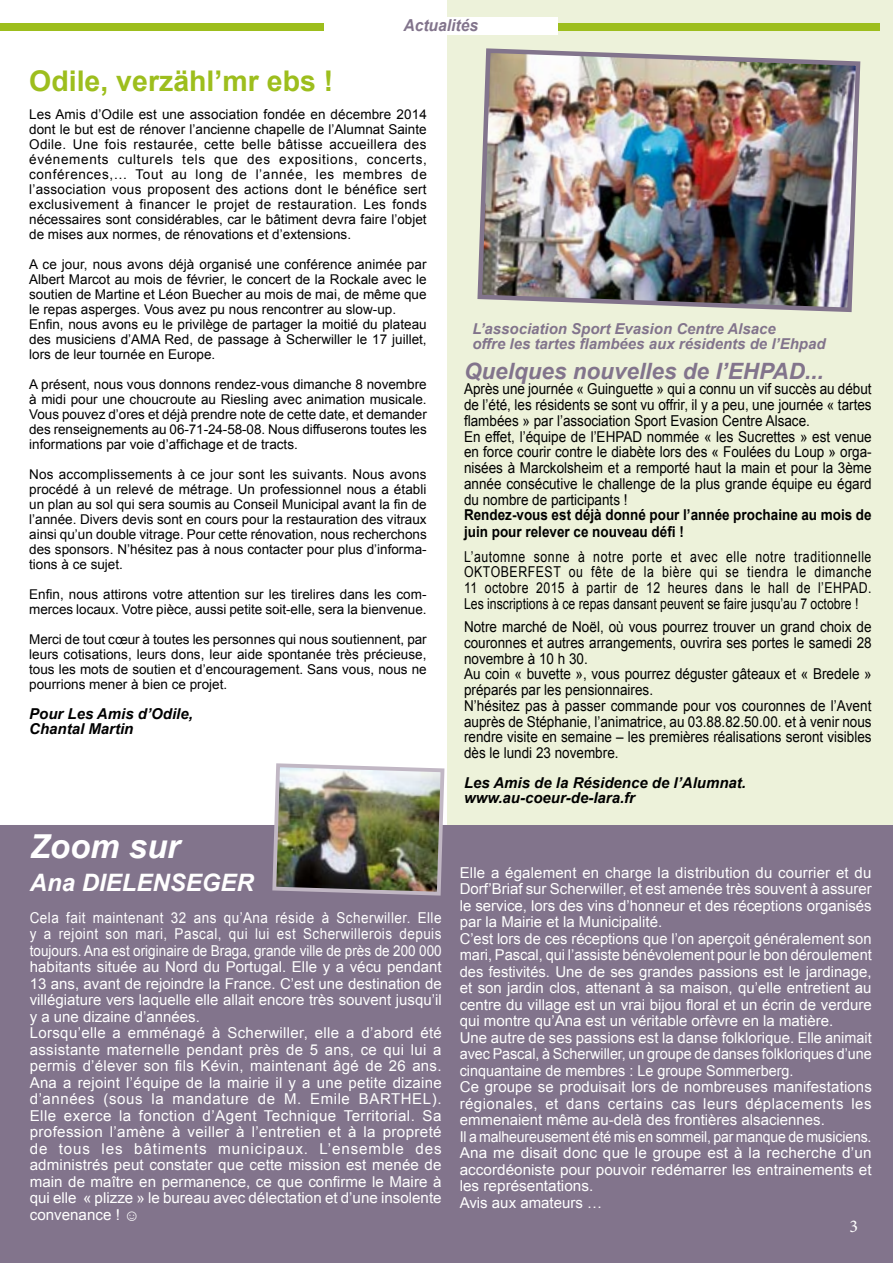
<style>
.page{position:relative;width:893px;height:1263px;background:#fff}
.page>*{position:absolute;margin:0;border:0;box-sizing:border-box;transform-origin:0 0}
.t1{font:italic 700 33px "Arial";color:#fff}
.t2{font:700 28.5px "Arial";color:#9dbe1d}
.t3{font:italic 700 24px "Arial";color:#fff}
.t4{font:italic 700 22.5px "Arial";color:#82748c}
.t5{font:18px "Minion Pro";color:#fff}
.t6{font:italic 700 16.5px "Arial";color:#82748c;scale:.95 1}
.t7{font:15px/16.5px "Arial";color:#fff}
.t8{font:15px/16.5px "Arial";color:#fff;scale:.9 1}
.t9{font:15px/15.8px "Arial";color:#000;scale:.9 1}
.t10{font:15px/15.8px "Arial";color:#000;text-align:justify;scale:.82 1}
.t11{font:italic 700 15px/15px "Arial";color:#000}
.t12{font:700 15px/16.5px "Arial";color:#000;scale:.9 1}
.t13{font:italic 700 15px/15px "Arial";color:#82748c}
.t14{font:13.5px/15px "Arial";color:#000;text-align:justify}
</style>
<div class="page">
<div style="left:0;top:825px;width:893px;height:438px;background:#82748c"></div>
<div style="left:448px;top:0;width:445px;height:825px;background:#edf2da"></div>
<div style="left:0;top:23px;width:880px;height:7px;background:#9dbe1d"></div>
<div style="left:324px;top:17px;width:233px;height:17px;background:#fff"></div>
<img style="left:270px;top:763px;width:176px;height:134px">
<img style="left:477px;top:48px;width:384px;height:265px">
<p class="t6" style="left:403px;top:14px;width:80px">Actualités</p>
<h2 class="t2" style="left:29px;top:62px;width:306px">Odile, verzähl’mr ebs !</h2>
<p class="t14" style="left:29px;top:107px;width:399px">Les Amis d’Odile est une association fondée en décembre 2014 dont le but est de rénover l’ancienne chapelle de l’Alumnat Sainte Odile. Une fois restaurée, cette belle bâtisse accueillera des événements culturels tels que des expositions, concerts, conférences,… Tout au long de l’année, les membres de l’association vous proposent des actions dont le bénéfice sert exclusivement à financer le projet de restauration. Les fonds nécessaires sont considérables, car le bâtiment devra faire l’objet de mises aux normes, de rénovations et d’extensions.</p>
<p class="t14" style="left:29px;top:257px;width:399px;text-align:left">A ce jour, nous avons déjà organisé une conférence animée par Albert Marcot au mois de février, le concert de la Rockale avec le soutien de Martine et Léon Buecher au mois de mai, de même que le repas asperges. Vous avez pu nous rencontrer au slow-up.<br>Enfin, nous avons eu le privilège de partager la moitié du plateau des musiciens d’AMA Red, de passage à Scherwiller le 17 juillet, lors de leur tournée en Europe.</p>
<p class="t14" style="left:29px;top:377px;width:399px">A présent, nous vous donnons rendez-vous dimanche 8 novembre à midi pour une choucroute au Riesling avec animation musicale.<br>Vous pouvez d’ores et déjà prendre note de cette date, et demander des renseignements au 06-71-24-58-08. Nous diffuserons toutes les informations par voie d’affichage et de tracts.</p>
<p class="t14" style="left:29px;top:467px;width:399px">Nos accomplissements à ce jour sont les suivants. Nous avons procédé à un relevé de métrage. Un professionnel nous a établi un plan au sol qui sera soumis au Conseil Municipal avant la fin de l’année. Divers devis sont en cours pour la restauration des vitraux ainsi qu’un double vitrage. Pour cette rénovation, nous recherchons des sponsors. N’hésitez pas à nous contacter pour plus d’informa&shy;tions à ce sujet.</p>
<p class="t14" style="left:29px;top:587px;width:399px">Enfin, nous attirons votre attention sur les tirelires dans les com&shy;merces locaux. Votre pièce, aussi petite soit-elle, sera la bienvenue.</p>
<p class="t14" style="left:29px;top:632px;width:399px">Merci de tout cœur à toutes les personnes qui nous soutiennent, par leurs cotisations, leurs dons, leur aide spontanée très précieuse, tous les mots de soutien et d’encouragement. Sans vous, nous ne pourrions mener à bien ce projet.</p>
<p class="t11" style="left:29px;top:707px;width:165px">Pour Les Amis d’Odile,<br>Chantal Martin</p>
<h1 class="t1" style="left:30px;top:825px;width:152px">Zoom sur</h1>
<h3 class="t3" style="left:30px;top:867px;width:226px">Ana DIELENSEGER</h3>
<p class="t8" style="left:30px;top:909px;width:459px">Cela fait maintenant 32 ans qu’Ana réside à Scherwiller. Elle y a rejoint son mari, Pascal, qui lui est Scherwillerois depuis toujours. Ana est originaire de Braga, grande ville de près de 200 000 habitants située au Nord du Portugal. Elle y a vécu pendant 13 ans, avant de rejoindre la France. C’est une destination de villégiature vers laquelle elle allait encore très souvent jusqu’il y a une dizaine d’années.<br>Lorsqu’elle a emménagé à Scherwiller, elle a d’abord été assistante maternelle pendant près de 5 ans, ce qui lui a permis d’élever son fils Kévin, maintenant âgé de 26 ans.<br>Ana a rejoint l’équipe de la mairie il y a une petite dizaine d’années (sous la mandature de M. Emile BARTHEL).<br>Elle exerce la fonction d’Agent Technique Territorial. Sa profession l’amène à veiller à l’entretien et à la propreté de tous les bâtiments municipaux. L’ensemble des administrés peut constater que cette mission est menée de main de maître en permanence, ce que confirme le Maire à qui elle « plizze » le bureau avec délectation et d’une insolente convenance ! ☺</p>
<p class="t13" style="left:472px;top:321px;width:355px">L’association Sport Evasion Centre Alsace<br>offre les tartes flambées aux résidents de l’Ehpad</p>
<h3 class="t4" style="left:464px;top:356px;width:361px">Quelques nouvelles de l’EHPAD...</h3>
<p class="t9" style="left:464px;top:381px;width:454px">Après une journée « Guinguette » qui a connu un vif succès au début de l’été, les résidents se sont vu offrir, il y a peu, une journée « tartes flambées » par l’association Sport Evasion Centre Alsace.<br>En effet, l’équipe de l’EHPAD nommée « les Sucrettes » est venue en force courir contre le diabète lors des « Foulées du Loup » orga&shy;nisées à Marckolsheim et a remporté haut la main et pour la 3ème année consécutive le challenge de la plus grande équipe eu égard du nombre de participants !</p>
<p class="t12" style="left:464px;top:507px;width:454px">Rendez-vous est déjà donné pour l’année prochaine au mois de juin pour relever ce nouveau défi !</p>
<p class="t10" style="left:464px;top:549px;width:499px">L’automne sonne à notre porte et avec elle notre traditionnelle OKTOBERFEST ou fête de la bière qui se tiendra le dimanche 11 octobre 2015 à partir de 12 heures dans le hall de l’EHPAD.<br>Les inscriptions à ce repas dansant peuvent se faire jusqu’au 7 octobre !</p>
<p class="t9" style="left:464px;top:619px;width:454px">Notre marché de Noël, où vous pourrez trouver un grand choix de couronnes et autres arrangements, ouvrira ses portes le samedi 28 novembre à 10 h 30.<br>Au coin « buvette », vous pourrez déguster gâteaux et « Bredele » préparés par les pensionnaires.<br>N’hésitez pas à passer commande pour vos couronnes de l’Avent auprès de Stéphanie, l’animatrice, au 03.88.82.50.00. et à venir nous rendre visite en semaine – les premières réalisations seront visibles dès le lundi 23 novembre.</p>
<p class="t11" style="left:464px;top:776px;width:284px">Les Amis de la Résidence de l’Alumnat. www.au-coeur-de-lara.fr</p>
<p class="t7" style="left:460px;top:864px;width:414px">Elle a également en charge la distribution du courrier et du Dorf’Briaf sur Scherwiller, et est amenée très souvent à assurer le service, lors des vins d’honneur et des réceptions organisés par la Mairie et la Municipalité.<br>C’est lors de ces réceptions que l’on aperçoit généralement son mari, Pascal, qui l’assiste bénévolement pour le bon déroulement des festivités. Une de ses grandes passions est le jardinage, et son jardin clos, attenant à sa maison, qu’elle entretient au centre du village est un vrai bijou floral et un écrin de verdure qui montre qu’Ana est un véritable orfèvre en la matière.<br>Une autre de ses passions est la danse folklorique. Elle animait avec Pascal, à Scherwiller, un groupe de danses folkloriques d’une cinquantaine de membres : Le groupe Sommerberg.<br>Ce groupe se produisait lors de nombreuses manifestations régionales, et dans certains cas leurs déplacements les emmenaient même au-delà des frontières alsaciennes.<br>Il a malheureusement été mis en sommeil, par manque de musiciens.<br>Ana me disait donc que le groupe est à la recherche d’un accordéoniste pour pouvoir redémarrer les entrainements et les représentations.<br>Avis aux amateurs …</p>
<h3 class="t5" style="left:849px;top:1214px;width:10px">3</h3>
</div>
